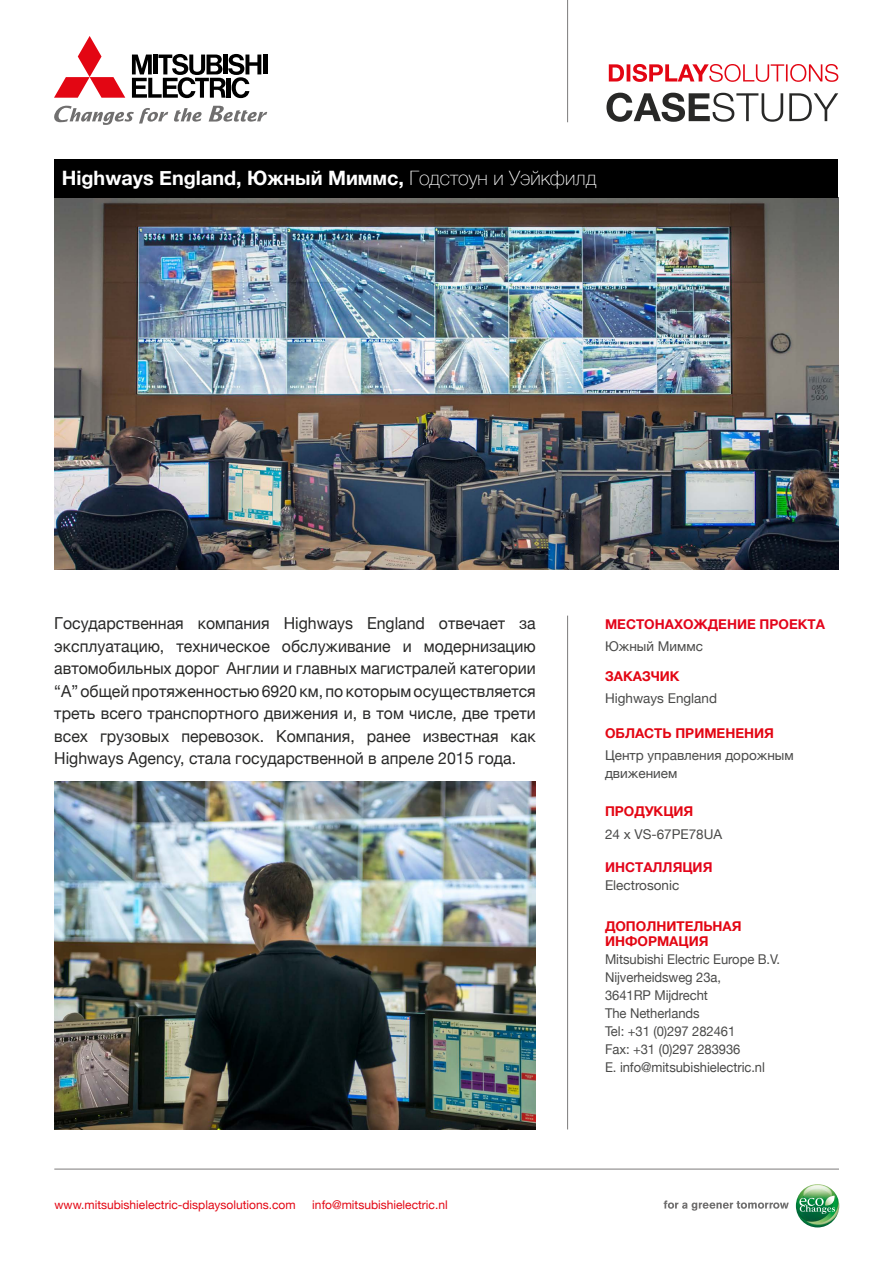
<style>
.page{position:relative;width:893px;height:1263px;background:#fff}
.page>*{position:absolute;margin:0;border:0;box-sizing:border-box;transform-origin:0 0}
.t1{font:700 19.8px "Helvetica Neue";color:#fff}
.t2{font:16.5px/22.5px "Helvetica Neue";color:#282827;text-align:justify;scale:.96 1}
.t3{font:13.5px/18px "Helvetica Neue";letter-spacing:-.005em;color:#4a4a49;scale:.96 1}
.t4{font:13.5px/18px "Helvetica Neue";letter-spacing:-.005em;color:#4a4a49}
.t5{font:700 13.5px/15px "Helvetica Neue";color:#e30613}
.t6{font:700 13.5px "Helvetica Neue";color:#e3051b}
.t7{font:12px "Helvetica Neue";color:#e30613}
.s1{font-weight:100}
</style>
<div class="page">
<hr style="left:54px;top:1169px;width:785px;height:1px;background:#7c7b7b">
<hr style="left:567px;top:616px;width:1px;height:513px;background:#7c7b7b">
<hr style="left:567px;top:0;width:1px;height:122px;background:#7c7b7b">
<svg style="left:209px;top:106px;width:58px;height:16px"></svg>
<svg style="left:54px;top:106px;width:114px;height:19px"></svg>
<svg style="left:174px;top:108px;width:28px;height:14px"></svg>
<svg style="left:54px;top:36px;width:71px;height:62px"></svg>
<hr style="left:263px;top:55px;width:4px;height:19px;background:#000">
<svg style="left:132px;top:54px;width:129px;height:44px"></svg>
<svg style="left:609px;top:64px;width:229px;height:18px"></svg>
<svg style="left:606px;top:93px;width:232px;height:29px"></svg>
<svg style="left:664px;top:1200px;width:125px;height:11px"></svg>
<img style="left:796px;top:1184px;width:43px;height:43px;border-radius:22px">
<svg style="left:799px;top:1195px;width:36px;height:19px"></svg>
<img style="left:55px;top:198px;width:783px;height:372px">
<div style="left:55px;top:159px;width:783px;height:38px;background:#000"></div>
<img style="left:55px;top:781px;width:481px;height:348px">
<p class="t1" style="left:62px;top:162px;width:536px">Highways England, Южный Миммс, <span class="s1">Годстоун и Уэйкфилд</span></p>
<p class="t2" style="left:54px;top:613px;width:503px">Государственная компания Highways England отвечает за эксплуатацию, техническое обслуживание и модернизацию автомобильных дорог Англии и главных магистралей категории “А” общей протяженностью 6920 км, по которым осуществляется треть всего транспортного движения и, в том числе, две трети всех грузовых перевозок. Компания, ранее известная как Highways Agency, стала государственной в апреле 2015 года.</p>
<p class="t6" style="left:605px;top:613px;width:221px">МЕСТОНАХОЖДЕНИЕ ПРОЕКТА</p>
<p class="t4" style="left:605px;top:638px;width:100px">Южный Миммс</p>
<p class="t5" style="left:605px;top:669px;width:76px">ЗАКАЗЧИК</p>
<p class="t4" style="left:605px;top:690px;width:113px">Highways England</p>
<p class="t5" style="left:605px;top:725px;width:170px">ОБЛАСТЬ ПРИМЕНЕНИЯ</p>
<p class="t4" style="left:605px;top:747px;width:190px">Центр управления дорожным движением</p>
<p class="t5" style="left:605px;top:804px;width:90px">ПРОДУКЦИЯ</p>
<p class="t4" style="left:605px;top:825px;width:119px">24 x VS-67PE78UA</p>
<p class="t6" style="left:605px;top:856px;width:109px">ИНСТАЛЛЯЦИЯ</p>
<p class="t4" style="left:605px;top:876px;width:76px">Electrosonic</p>
<p class="t5" style="left:605px;top:919px;width:138px">ДОПОЛНИТЕЛЬНАЯ<br>ИНФОРМАЦИЯ</p>
<p class="t3" style="left:605px;top:951px;width:184px">Mitsubishi Electric Europe B.V.<br>Nijverheidsweg 23a,<br>3641RP Mijdrecht<br>The Netherlands<br>Tel: +31 (0)297 282461<br>Fax: +31 (0)297 283936<br>E. info@mitsubishielectric.nl</p>
<p class="t7" style="left:55px;top:1196px;width:243px">www.mitsubishielectric-displaysolutions.com</p>
<p class="t7" style="left:312px;top:1196px;width:137px">info@mitsubishielectric.nl</p>
</div>
